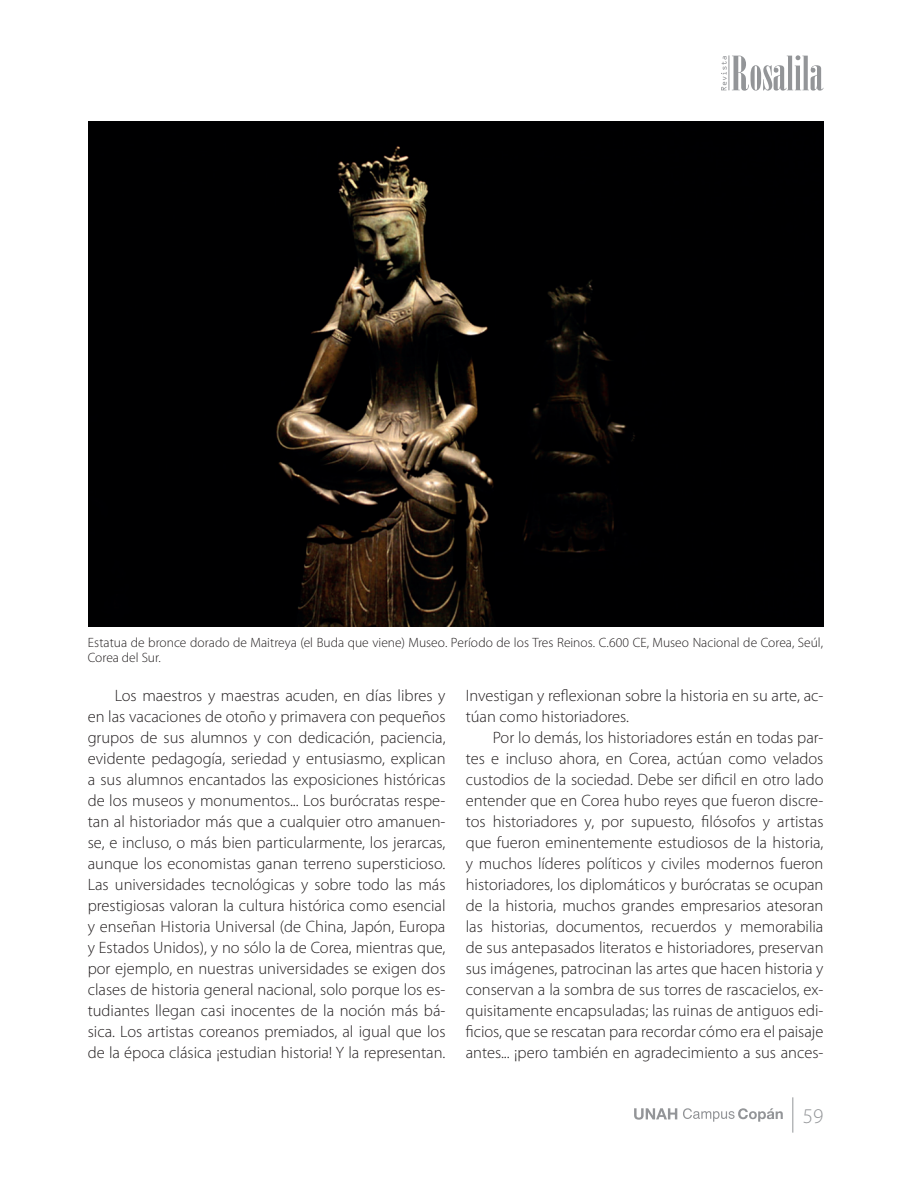
<style>
.page{position:relative;width:918px;height:1188px;background:#fff}
.page>*{position:absolute;margin:0;border:0;box-sizing:border-box;transform-origin:0 0}
.t1{font:300 21px "Myriad Pro";color:#939598}
.t2{font:300 16.5px/21px "Myriad Pro";color:#231f20;text-align:justify}
.t3{font:300 13.5px/15px "Myriad Pro";color:#231f20}
</style>
<div class="page">
<svg style="left:721px;top:55px;width:102px;height:36px"></svg>
<hr style="left:729px;top:55px;width:1px;height:35px;background:#939598">
<hr style="left:793px;top:1097px;width:1px;height:36px;background:#939598">
<svg style="left:634px;top:1108px;width:43px;height:12px"></svg>
<svg style="left:683px;top:1108px;width:100px;height:14px"></svg>
<img style="left:88px;top:122px;width:735px;height:505px">
<p class="t3" style="left:88px;top:635px;width:737px">Estatua de bronce dorado de Maitreya (el Buda que viene) Museo. Período de los Tres Reinos. C.600 CE, Museo Nacional de Corea, Seúl,<br>Corea del Sur.</p>
<p class="t2" style="left:88px;top:685px;width:359px;text-indent:27px">Los maestros y maestras acuden, en días libres y en las vacaciones de otoño y primavera con pequeños grupos de sus alumnos y con dedicación, paciencia, evidente pedagogía, seriedad y entusiasmo, explican a sus alumnos encantados las exposiciones históricas de los museos y monumentos... Los burócratas respe&shy;tan al historiador más que a cualquier otro amanuen&shy;se, e incluso, o más bien particularmente, los jerarcas, aunque los economistas ganan terreno supersticioso.<br>Las universidades tecnológicas y sobre todo las más prestigiosas valoran la cultura histórica como esencial y enseñan Historia Universal (de China, Japón, Europa y Estados Unidos), y no sólo la de Corea, mientras que, por ejemplo, en nuestras universidades se exigen dos clases de historia general nacional, solo porque los es&shy;tudiantes llegan casi inocentes de la noción más bá&shy;sica. Los artistas coreanos premiados, al igual que los de la época clásica ¡estudian historia! Y la representan.</p>
<p class="t2" style="left:466px;top:685px;width:359px">Investigan y reflexionan sobre la historia en su arte, ac&shy;túan como historiadores.</p>
<p class="t2" style="left:466px;top:727px;width:359px;text-indent:27px">Por lo demás, los historiadores están en todas par&shy;tes e incluso ahora, en Corea, actúan como velados custodios de la sociedad. Debe ser dificil en otro lado entender que en Corea hubo reyes que fueron discre&shy;tos historiadores y, por supuesto, filósofos y artistas que fueron eminentemente estudiosos de la historia, y muchos líderes políticos y civiles modernos fueron historiadores, los diplomáticos y burócratas se ocupan de la historia, muchos grandes empresarios atesoran las historias, documentos, recuerdos y memorabilia de sus antepasados literatos e historiadores, preservan sus imágenes, patrocinan las artes que hacen historia y conservan a la sombra de sus torres de rascacielos, ex&shy;quisitamente encapsuladas; las ruinas de antiguos edi&shy;ficios, que se rescatan para recordar cómo era el paisaje antes... ¡pero también en agradecimiento a sus ances-</p>
<p class="t1" style="left:803px;top:1103px;width:22px">59</p>
</div>
